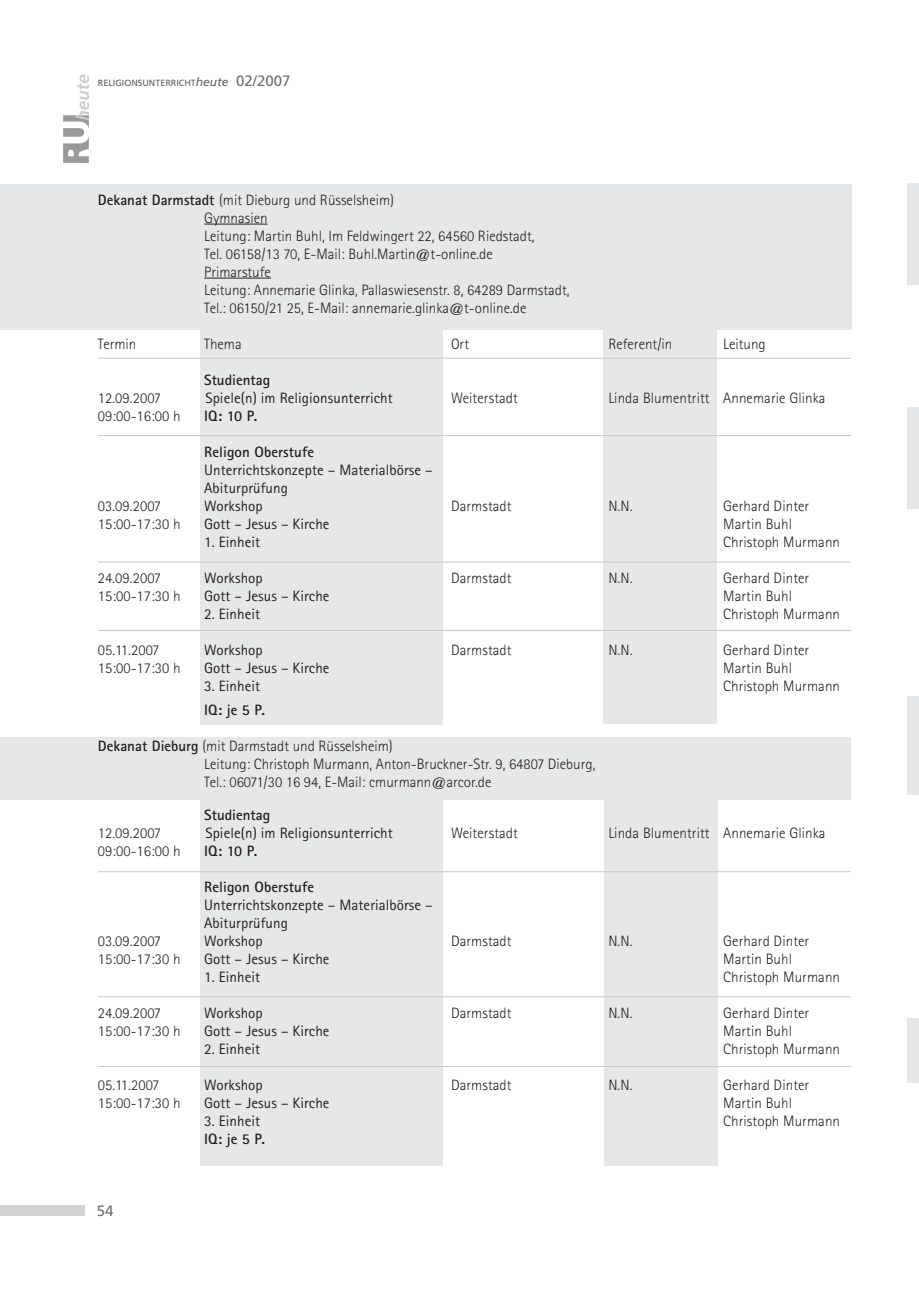
<style>
.page{position:relative;width:919px;height:1289px;background:#fff}
.page>*{position:absolute;margin:0;border:0;box-sizing:border-box;transform-origin:0 0}
.t1{font:300 15px/18px "Rotis Sans Serif";letter-spacing:.005em;color:#231f20}
.t2{font:15px/18px "Rotis Sans Serif";letter-spacing:.005em;color:#231f20}
.t3{font:700 15px "Rotis Sans Serif";letter-spacing:.005em;color:#231f20}
.t4{font:15px "Frutiger";color:#6f7073}
.t5{font:9px "Frutiger";color:#5f5f62}
.s1{font-style:italic;font-size:12px}
.s2{font-size:15px;color:#6f7073}
.s3{font-weight:700}
</style>
<div class="page">
<div style="left:0;top:1205px;width:85px;height:10px;background:#d1d2d4"></div>
<img style="left:63px;top:74px;width:26px;height:89px">
<div style="left:907px;top:1017px;width:11px;height:65px;background:#e6e7e9"></div>
<div style="left:907px;top:407px;width:11px;height:102px;background:#e6e7e9"></div>
<div style="left:907px;top:183px;width:11px;height:101px;background:#e6e7e9"></div>
<div style="left:907px;top:696px;width:11px;height:98px;background:#e6e7e9"></div>
<div style="left:0;top:736px;width:850px;height:63px;background:#e6e7e9"></div>
<div style="left:604px;top:786px;width:113px;height:379px;background:#e6e7e9"></div>
<div style="left:200px;top:783px;width:242px;height:382px;background:#e6e7e9"></div>
<div style="left:603px;top:328px;width:113px;height:396px;background:#e6e7e9"></div>
<div style="left:200px;top:325px;width:242px;height:400px;background:#e6e7e9"></div>
<div style="left:0;top:184px;width:851px;height:146px;background:#e6e7e9"></div>
<hr style="left:98px;top:358px;width:752px;height:1px;background:#c7c8ca">
<hr style="left:204px;top:224px;width:63px;height:1px;background:#231f20">
<hr style="left:204px;top:278px;width:67px;height:1px;background:#231f20">
<hr style="left:98px;top:1066px;width:752px;height:1px;background:#c7c8ca">
<hr style="left:98px;top:630px;width:752px;height:1px;background:#c7c8ca">
<hr style="left:98px;top:435px;width:752px;height:1px;background:#c7c8ca">
<hr style="left:98px;top:561px;width:752px;height:1px;background:#c7c8ca">
<hr style="left:98px;top:871px;width:752px;height:1px;background:#c7c8ca">
<hr style="left:98px;top:996px;width:752px;height:1px;background:#c7c8ca">
<p class="t5" style="left:98px;top:78px;width:194px">RELIGIONSUNTERRICHT<span class="s1">heute</span> <span class="s2">02/2007</span></p>
<p class="t1" style="left:204px;top:190px;width:367px;text-indent:-106px"><span class="s3">Dekanat Darmstadt</span> (mit Dieburg und Rüsselsheim)<br>Gymnasien<br>Leitung: Martin Buhl, Im Feldwingert 22, 64560 Riedstadt,<br>Tel. 06158/13 70, E-Mail: Buhl.Martin@t-online.de<br>Primarstufe<br>Leitung: Annemarie Glinka, Pallaswiesenstr. 8, 64289 Darmstadt, Tel.: 06150/21 25, E-Mail: annemarie.glinka@t-online.de</p>
<p class="t1" style="left:98px;top:334px;width:40px">Termin</p>
<p class="t1" style="left:204px;top:334px;width:39px">Thema</p>
<p class="t1" style="left:451px;top:334px;width:20px">Ort</p>
<p class="t1" style="left:608px;top:334px;width:65px">Referent/in</p>
<p class="t1" style="left:723px;top:334px;width:44px">Leitung</p>
<p class="t3" style="left:204px;top:370px;width:68px">Studientag</p>
<p class="t1" style="left:98px;top:388px;width:65px">12.09.2007</p>
<p class="t2" style="left:205px;top:388px;width:189px">Spiele(n) im Religionsunterricht</p>
<p class="t1" style="left:451px;top:388px;width:68px">Weiterstadt</p>
<p class="t1" style="left:608px;top:388px;width:219px">Linda Blumentritt Annemarie Glinka</p>
<p class="t1" style="left:98px;top:406px;width:84px">09:00-16:00 h</p>
<p class="t3" style="left:204px;top:406px;width:55px">IQ: 10 P.</p>
<p class="t3" style="left:204px;top:442px;width:111px">Religon Oberstufe</p>
<p class="t2" style="left:204px;top:460px;width:230px">Unterrichtskonzepte – Materialbörse –<br>Abiturprüfung</p>
<p class="t1" style="left:98px;top:496px;width:65px">03.09.2007</p>
<p class="t2" style="left:204px;top:496px;width:60px">Workshop</p>
<p class="t1" style="left:451px;top:496px;width:62px">Darmstadt</p>
<p class="t1" style="left:608px;top:496px;width:26px">N.N.</p>
<p class="t1" style="left:723px;top:496px;width:87px">Gerhard Dinter</p>
<p class="t1" style="left:98px;top:514px;width:84px">15:00-17:30 h</p>
<p class="t2" style="left:204px;top:514px;width:127px">Gott – Jesus – Kirche</p>
<p class="t1" style="left:723px;top:514px;width:70px">Martin Buhl</p>
<p class="t2" style="left:204px;top:532px;width:57px">1. Einheit</p>
<p class="t1" style="left:723px;top:532px;width:118px">Christoph Murmann</p>
<p class="t1" style="left:98px;top:568px;width:65px">24.09.2007</p>
<p class="t2" style="left:204px;top:568px;width:60px">Workshop</p>
<p class="t1" style="left:451px;top:568px;width:62px">Darmstadt</p>
<p class="t1" style="left:608px;top:568px;width:26px">N.N.</p>
<p class="t1" style="left:723px;top:568px;width:87px">Gerhard Dinter</p>
<p class="t1" style="left:98px;top:586px;width:84px">15:00-17:30 h</p>
<p class="t2" style="left:204px;top:586px;width:127px">Gott – Jesus – Kirche</p>
<p class="t1" style="left:723px;top:586px;width:70px">Martin Buhl</p>
<p class="t2" style="left:204px;top:604px;width:57px">2. Einheit</p>
<p class="t1" style="left:723px;top:604px;width:118px">Christoph Murmann</p>
<p class="t1" style="left:98px;top:640px;width:63px">05.11.2007</p>
<p class="t2" style="left:204px;top:640px;width:60px">Workshop</p>
<p class="t1" style="left:451px;top:640px;width:62px">Darmstadt</p>
<p class="t1" style="left:608px;top:640px;width:26px">N.N.</p>
<p class="t1" style="left:723px;top:640px;width:87px">Gerhard Dinter</p>
<p class="t1" style="left:98px;top:658px;width:84px">15:00-17:30 h</p>
<p class="t2" style="left:204px;top:658px;width:127px">Gott – Jesus – Kirche</p>
<p class="t1" style="left:723px;top:658px;width:70px">Martin Buhl</p>
<p class="t2" style="left:204px;top:676px;width:57px">3. Einheit</p>
<p class="t1" style="left:723px;top:676px;width:118px">Christoph Murmann</p>
<p class="t3" style="left:204px;top:700px;width:62px">IQ: je 5 P.</p>
<p class="t1" style="left:204px;top:736px;width:393px;text-indent:-106px"><span class="s3">Dekanat Dieburg</span> (mit Darmstadt und Rüsselsheim)<br>Leitung: Christoph Murmann, Anton-Bruckner-Str. 9, 64807 Dieburg,<br>Tel.: 06071/30 16 94, E-Mail: cmurmann@arcor.de</p>
<p class="t3" style="left:204px;top:805px;width:68px">Studientag</p>
<p class="t1" style="left:98px;top:823px;width:65px">12.09.2007</p>
<p class="t2" style="left:205px;top:823px;width:189px">Spiele(n) im Religionsunterricht</p>
<p class="t1" style="left:451px;top:823px;width:68px">Weiterstadt</p>
<p class="t1" style="left:608px;top:823px;width:219px">Linda Blumentritt Annemarie Glinka</p>
<p class="t1" style="left:98px;top:841px;width:84px">09:00-16:00 h</p>
<p class="t3" style="left:204px;top:841px;width:55px">IQ: 10 P.</p>
<p class="t3" style="left:204px;top:877px;width:111px">Religon Oberstufe</p>
<p class="t2" style="left:204px;top:895px;width:230px">Unterrichtskonzepte – Materialbörse –<br>Abiturprüfung</p>
<p class="t1" style="left:98px;top:931px;width:65px">03.09.2007</p>
<p class="t2" style="left:204px;top:931px;width:60px">Workshop</p>
<p class="t1" style="left:451px;top:931px;width:62px">Darmstadt</p>
<p class="t1" style="left:608px;top:931px;width:26px">N.N.</p>
<p class="t1" style="left:723px;top:931px;width:87px">Gerhard Dinter</p>
<p class="t1" style="left:98px;top:949px;width:84px">15:00-17:30 h</p>
<p class="t2" style="left:204px;top:949px;width:127px">Gott – Jesus – Kirche</p>
<p class="t1" style="left:723px;top:949px;width:70px">Martin Buhl</p>
<p class="t2" style="left:204px;top:967px;width:57px">1. Einheit</p>
<p class="t1" style="left:723px;top:967px;width:118px">Christoph Murmann</p>
<p class="t1" style="left:98px;top:1003px;width:65px">24.09.2007</p>
<p class="t2" style="left:204px;top:1003px;width:60px">Workshop</p>
<p class="t1" style="left:451px;top:1003px;width:62px">Darmstadt</p>
<p class="t1" style="left:608px;top:1003px;width:26px">N.N.</p>
<p class="t1" style="left:723px;top:1003px;width:87px">Gerhard Dinter</p>
<p class="t1" style="left:98px;top:1021px;width:84px">15:00-17:30 h</p>
<p class="t2" style="left:204px;top:1021px;width:127px">Gott – Jesus – Kirche</p>
<p class="t1" style="left:723px;top:1021px;width:70px">Martin Buhl</p>
<p class="t2" style="left:204px;top:1039px;width:57px">2. Einheit</p>
<p class="t1" style="left:723px;top:1039px;width:118px">Christoph Murmann</p>
<p class="t1" style="left:98px;top:1075px;width:63px">05.11.2007</p>
<p class="t2" style="left:204px;top:1075px;width:60px">Workshop</p>
<p class="t1" style="left:451px;top:1075px;width:62px">Darmstadt</p>
<p class="t1" style="left:608px;top:1075px;width:26px">N.N.</p>
<p class="t1" style="left:723px;top:1075px;width:87px">Gerhard Dinter</p>
<p class="t1" style="left:98px;top:1093px;width:84px">15:00-17:30 h</p>
<p class="t2" style="left:204px;top:1093px;width:127px">Gott – Jesus – Kirche</p>
<p class="t1" style="left:723px;top:1093px;width:70px">Martin Buhl</p>
<p class="t2" style="left:204px;top:1111px;width:57px">3. Einheit</p>
<p class="t1" style="left:723px;top:1111px;width:118px">Christoph Murmann</p>
<p class="t3" style="left:204px;top:1129px;width:62px">IQ: je 5 P.</p>
<p class="t4" style="left:97px;top:1201px;width:18px">54</p>
</div>
